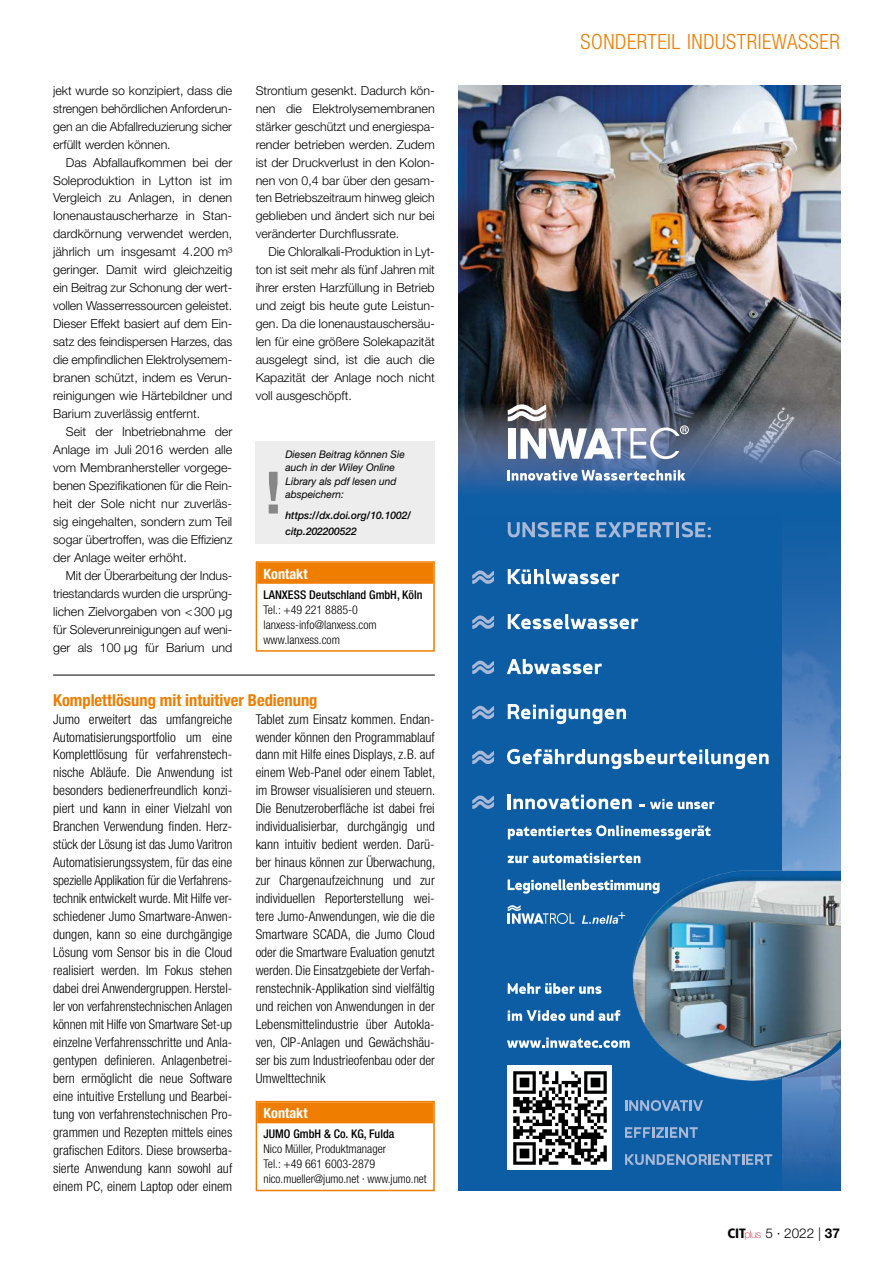
<style>
.page{position:relative;width:893px;height:1263px;background:#fff}
.page>*{position:absolute;margin:0;border:0;box-sizing:border-box;transform-origin:0 0}
.t1{font:300 condensed 21px "Helvetica Neue LT Std";letter-spacing:.025em;color:#ef7d00}
.t2{font:700 condensed 16.5px "Helvetica Neue LT Std";color:#ef7d00}
.t3{font:700 condensed 14.25px "Helvetica Neue LT Std";color:#fff}
.t4{font:300 condensed 13.5px/18px "Helvetica Neue LT Std";color:#000;text-align:justify}
.t5{font:300 13.5px "Helvetica Neue LT Std";color:#000}
.t6{font:300 12.3px/18px "Helvetica Neue LT Std";color:#000;text-align:justify}
.t7{font:300 condensed 12px/15px "Helvetica Neue LT Std";color:#000}
.t8{font:500 condensed 12px "Helvetica Neue LT Std";color:#000}
.t9{font:italic 10.5px/13.5px "Helvetica Neue LT Std";color:#000}
.t10{font:italic 500 10.5px/16.5px "Helvetica Neue LT Std";color:#000}
.s1{font-family:"Frutiger LT Std";font-weight:900;font-stretch:condensed}
.s2{font-weight:100;font-size:10.65px;color:#ce1531}
.s3{font-weight:700}
</style>
<div class="page">
<div style="left:257px;top:563px;width:176px;height:21px;background:#ef7d00"></div>
<div style="left:256px;top:561px;width:179px;height:91px;border:2px solid #ef7d00"></div>
<div style="left:256px;top:442px;width:179px;height:102px;background:#ededed"></div>
<svg style="left:269px;top:472px;width:9px;height:41px"></svg>
<img style="left:458px;top:85px;width:383px;height:317px">
<svg style="left:458px;top:499px;width:383px;height:368px"></svg>
<svg style="left:782px;top:1087px;width:59px;height:104px"></svg>
<div style="left:458px;top:514px;width:324px;height:677px;background:#0d5da4"></div>
<svg style="left:458px;top:402px;width:383px;height:97px"></svg>
<svg style="left:508px;top:403px;width:181px;height:56px"></svg>
<svg style="left:508px;top:470px;width:177px;height:11px"></svg>
<svg style="left:508px;top:569px;width:111px;height:15px"></svg>
<svg style="left:508px;top:614px;width:130px;height:15px"></svg>
<svg style="left:507px;top:659px;width:95px;height:15px"></svg>
<svg style="left:508px;top:704px;width:118px;height:20px"></svg>
<svg style="left:507px;top:749px;width:262px;height:20px"></svg>
<hr style="left:508px;top:794px;width:3px;height:15px;background:#fff">
<svg style="left:513px;top:795px;width:119px;height:14px"></svg>
<svg style="left:639px;top:799px;width:75px;height:10px"></svg>
<svg style="left:508px;top:825px;width:202px;height:15px"></svg>
<svg style="left:508px;top:853px;width:132px;height:10px"></svg>
<svg style="left:508px;top:879px;width:115px;height:15px"></svg>
<div style="left:508px;top:1066px;width:104px;height:104px;background:#fff"></div>
<img style="left:513px;top:1071px;width:94px;height:94px">
<svg style="left:625px;top:1100px;width:78px;height:11px"></svg>
<svg style="left:625px;top:1127px;width:73px;height:11px"></svg>
<svg style="left:625px;top:1154px;width:147px;height:11px"></svg>
<img style="left:623px;top:867px;width:218px;height:220px">
<svg style="left:508px;top:905px;width:66px;height:19px"></svg>
<svg style="left:582px;top:912px;width:43px;height:12px"></svg>
<svg style="left:508px;top:983px;width:94px;height:11px"></svg>
<svg style="left:508px;top:1010px;width:112px;height:11px"></svg>
<svg style="left:507px;top:1037px;width:123px;height:11px"></svg>
<svg style="left:508px;top:522px;width:81px;height:15px"></svg>
<svg style="left:596px;top:522px;width:77px;height:15px"></svg>
<hr style="left:676px;top:522px;width:3px;height:15px;background:#a8b8d6">
<svg style="left:682px;top:522px;width:29px;height:15px"></svg>
<svg style="left:472px;top:570px;width:22px;height:14px"></svg>
<svg style="left:472px;top:615px;width:22px;height:14px"></svg>
<svg style="left:472px;top:660px;width:22px;height:14px"></svg>
<svg style="left:472px;top:705px;width:22px;height:15px"></svg>
<svg style="left:472px;top:750px;width:22px;height:14px"></svg>
<svg style="left:472px;top:795px;width:22px;height:14px"></svg>
<div style="left:257px;top:1102px;width:176px;height:21px;background:#ef7d00"></div>
<div style="left:256px;top:1101px;width:179px;height:90px;border:2px solid #ef7d00"></div>
<hr style="left:53px;top:675px;width:382px;height:1px;background:#000">
<p class="t6" style="left:53px;top:81px;width:181px">jekt wurde so konzipiert, dass die strengen behördlichen Anforderun&shy;gen an die Abfallreduzierung sicher erfüllt werden können.</p>
<p class="t6" style="left:53px;top:153px;width:181px;text-indent:13px">Das Abfallaufkommen bei der Soleproduktion in Lytton ist im Vergleich zu Anlagen, in denen Ionenaustauscherharze in Stan&shy;dardkörnung verwendet werden, jährlich um insgesamt 4.200 m³ geringer. Damit wird gleichzeitig ein Beitrag zur Schonung der wert&shy;vollen Wasserressourcen geleistet.<br>Dieser Effekt basiert auf dem Ein&shy;satz des feindispersen Harzes, das die empfindlichen Elektrolysemem&shy;branen schützt, indem es Verun&shy;reinigungen wie Härtebildner und Barium zuverlässig entfernt.</p>
<p class="t6" style="left:53px;top:422px;width:181px;text-indent:13px">Seit der Inbetriebnahme der Anlage im Juli 2016 werden alle vom Membranhersteller vorgege&shy;benen Spezifikationen für die Rein&shy;heit der Sole nicht nur zuverläs&shy;sig eingehalten, sondern zum Teil sogar übertroffen, was die Effizienz der Anlage weiter erhöht.</p>
<p class="t6" style="left:53px;top:566px;width:181px;text-indent:13px">Mit der Überarbeitung der Indus&shy;triestandards wurden die ursprüng&shy;lichen Zielvorgaben von &lt;300 µg für Soleverunreinigungen auf weni&shy;ger als 100 μg für Barium und</p>
<p class="t6" style="left:256px;top:81px;width:181px">Strontium gesenkt. Dadurch kön&shy;nen die Elektrolysemembranen stärker geschützt und energiespa&shy;render betrieben werden. Zudem ist der Druckverlust in den Kolon&shy;nen von 0,4 bar über den gesam&shy;ten Betriebszeitraum hinweg gleich geblieben und ändert sich nur bei veränderter Durchflussrate.</p>
<p class="t6" style="left:256px;top:243px;width:181px;text-indent:13px">Die Chloralkali-Produktion in Lyt&shy;ton ist seit mehr als fünf Jahren mit ihrer ersten Harzfüllung in Betrieb und zeigt bis heute gute Leistun&shy;gen. Da die Ionenaustauschersäu&shy;len für eine größere Solekapazität ausgelegt sind, ist die auch die Kapazität der Anlage noch nicht voll ausgeschöpft.</p>
<p class="t9" style="left:285px;top:447px;width:121px">Diesen Beitrag können Sie auch in der Wiley Online<br>Library als pdf lesen und abspeichern:</p>
<p class="t10" style="left:285px;top:507px;width:127px">https://dx.doi.org/10.1002/ citp.202200522</p>
<p class="t3" style="left:264px;top:565px;width:46px">Kontakt</p>
<p class="t8" style="left:264px;top:587px;width:160px">LANXESS Deutschland GmbH, Köln</p>
<p class="t7" style="left:264px;top:602px;width:115px">Tel.: +49 221 8885-0 lanxess-info@lanxess.com www.lanxess.com</p>
<p class="t2" style="left:53px;top:690px;width:266px">Komplettlösung mit intuitiver Bedienung</p>
<p class="t4" style="left:53px;top:710px;width:181px">Jumo erweitert das umfangreiche Automatisierungsportfolio um eine Komplettlösung für verfahrenstech&shy;nische Abläufe. Die Anwendung ist besonders bedienerfreundlich konzi&shy;piert und kann in einer Vielzahl von Branchen Verwendung finden. Herz&shy;stück der Lösung ist das Jumo Varitron Automatisierungssystem, für das eine spezielle Applikation für die Verfahrens&shy;technik entwickelt wurde. Mit Hilfe ver&shy;schiedener Jumo Smartware-Anwen&shy;dungen, kann so eine durchgängige Lösung vom Sensor bis in die Cloud realisiert werden. Im Fokus stehen dabei drei Anwendergruppen. Herstel&shy;ler von verfahrenstechnischen Anlagen können mit Hilfe von Smartware Set-up einzelne Verfahrensschritte und Anla&shy;gentypen definieren. Anlagenbetrei&shy;bern ermöglicht die neue Software eine intuitive Erstellung und Bearbei&shy;tung von verfahrenstechnischen Pro&shy;grammen und Rezepten mittels eines grafischen Editors. Diese browserba&shy;sierte Anwendung kann sowohl auf einem PC, einem Laptop oder einem</p>
<p class="t4" style="left:256px;top:710px;width:181px">Tablet zum Einsatz kommen. Endan&shy;wender können den Programmablauf dann mit Hilfe eines Displays, z.B. auf einem Web-Panel oder einem Tablet, im Browser visualisieren und steuern.<br>Die Benutzeroberfläche ist dabei frei individualisierbar, durchgängig und kann intuitiv bedient werden. Darü&shy;ber hinaus können zur Überwachung, zur Chargenaufzeichnung und zur individuellen Reporterstellung wei&shy;tere Jumo-Anwendungen, wie die die Smartware SCADA, die Jumo Cloud oder die Smartware Evaluation genutzt werden. Die Einsatzgebiete der Verfah&shy;renstechnik-Applikation sind vielfältig und reichen von Anwendungen in der Lebensmittelindustrie über Autokla&shy;ven, CIP-Anlagen und Gewächshäu&shy;ser bis zum Industrieofenbau oder der Umwelttechnik</p>
<p class="t3" style="left:264px;top:1104px;width:46px">Kontakt</p>
<p class="t8" style="left:264px;top:1127px;width:132px">JUMO GmbH &amp; Co. KG, Fulda</p>
<p class="t7" style="left:264px;top:1141px;width:165px">Nico Müller, Produktmanager<br>Tel.: +49 661 6003-2879 nico.mueller@jumo.net · www.jumo.net</p>
<h1 class="t1" style="left:581px;top:29px;width:261px">Sonderteil Industriewasser</h1>
<p class="t5" style="left:727px;top:1224px;width:114px"><span class="s1">CIT</span><span class="s2">plus</span> 5 · 2022 | <span class="s3">37</span></p>
</div>
